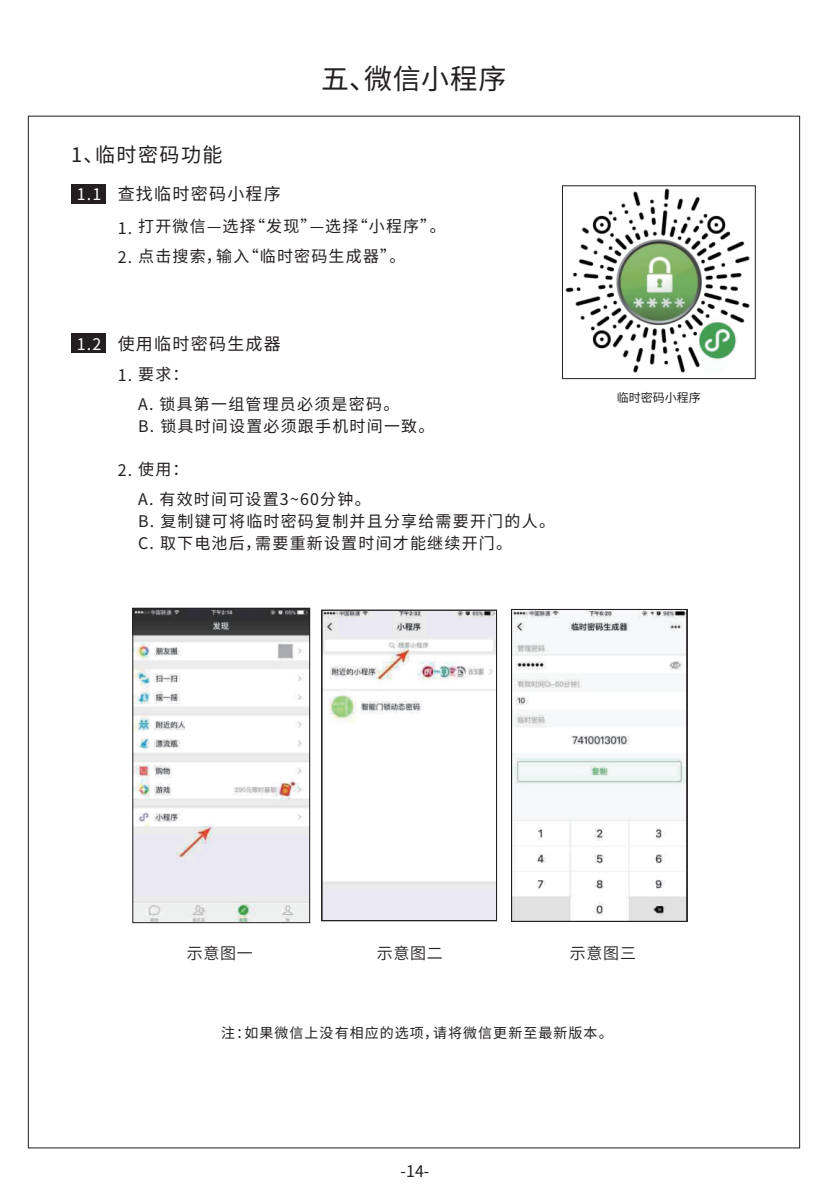
<style>
.page{position:relative;width:828px;height:1191px;background:#fff}
.page>*{position:absolute;margin:0;border:0;box-sizing:border-box;transform-origin:0 0}
.t1{font:28px "Source Han Sans CN";letter-spacing:.02em;color:#231f20}
.t2{font:20px "Source Han Sans CN";letter-spacing:.075em;color:#231f20}
.t3{font:17px "Source Han Sans CN";letter-spacing:.075em;color:#231f20}
.t4{font:16px/29.4px "Source Han Sans CN";letter-spacing:.075em;color:#231f20}
.t5{font:16px "Source Han Sans CN";letter-spacing:.045em;color:#231f20}
.t6{font:14px "Source Han Sans CN";letter-spacing:.075em;color:#231f20}
.t7{font:12px "Source Han Sans CN";color:#231f20}
.s1{font-size:16px;color:#fff}
</style>
<div class="page">
<div style="left:71px;top:184px;width:34px;height:19px;background:#231f20"></div>
<div style="left:71px;top:333px;width:34px;height:20px;background:#231f20"></div>
<img style="left:565px;top:188px;width:185px;height:185px">
<div style="left:562px;top:185px;width:193px;height:194px;border:1px solid #231f20"></div>
<img style="left:134px;top:610px;width:174px;height:311px">
<img style="left:324px;top:612px;width:170px;height:306px">
<div style="left:321px;top:610px;width:176px;height:311px;border:1px solid #231f20"></div>
<img style="left:513px;top:611px;width:172px;height:308px">
<div style="left:511px;top:609px;width:176px;height:312px;border:1px solid #231f20"></div>
<div style="left:132px;top:608px;width:178px;height:315px;border:1px solid #231f20"></div>
<p class="t2" style="left:71px;top:143px;width:153px">1、临时密码功能</p>
<p class="t3" style="left:77px;top:185px;width:205px"><span class="s1">1.1</span> 查找临时密码小程序</p>
<h1 class="t1" style="left:321px;top:63px;width:187px">五、微信小程序</h1>
<p class="t4" style="left:118px;top:212px;width:330px">1. 打开微信—选择“发现”—选择“小程序”。</p>
<p class="t4" style="left:118px;top:242px;width:289px">2. 点击搜索，输入“临时密码生成器”。</p>
<p class="t3" style="left:77px;top:334px;width:205px"><span class="s1">1.2</span> 使用临时密码生成器</p>
<p class="t4" style="left:138px;top:360px;width:263px;text-indent:-21px">1. 要求：<br>A. 锁具第一组管理员必须是密码。</p>
<p class="t4" style="left:138px;top:411px;width:298px">B. 锁具时间设置必须跟手机时间一致。</p>
<p class="t4" style="left:138px;top:455px;width:234px;text-indent:-21px">2. 使用：<br>A. 有效时间可设置3~60分钟。</p>
<p class="t4" style="left:138px;top:510px;width:418px;line-height:22px">B. 复制键可将临时密码复制并且分享给需要开门的人。<br>C. 取下电池后，需要重新设置时间才能继续开门。</p>
<p class="t7" style="left:617px;top:391px;width:85px">临时密码小程序</p>
<p class="t5" style="left:187px;top:944px;width:68px">示意图一</p>
<p class="t5" style="left:377px;top:944px;width:68px">示意图二</p>
<p class="t5" style="left:570px;top:944px;width:68px">示意图三</p>
<p class="t6" style="left:221px;top:1025px;width:393px">注：如果微信上没有相应的选项，请将微信更新至最新版本。</p>
<p class="t4" style="left:400px;top:1157px;width:30px">-14-</p>
</div>
